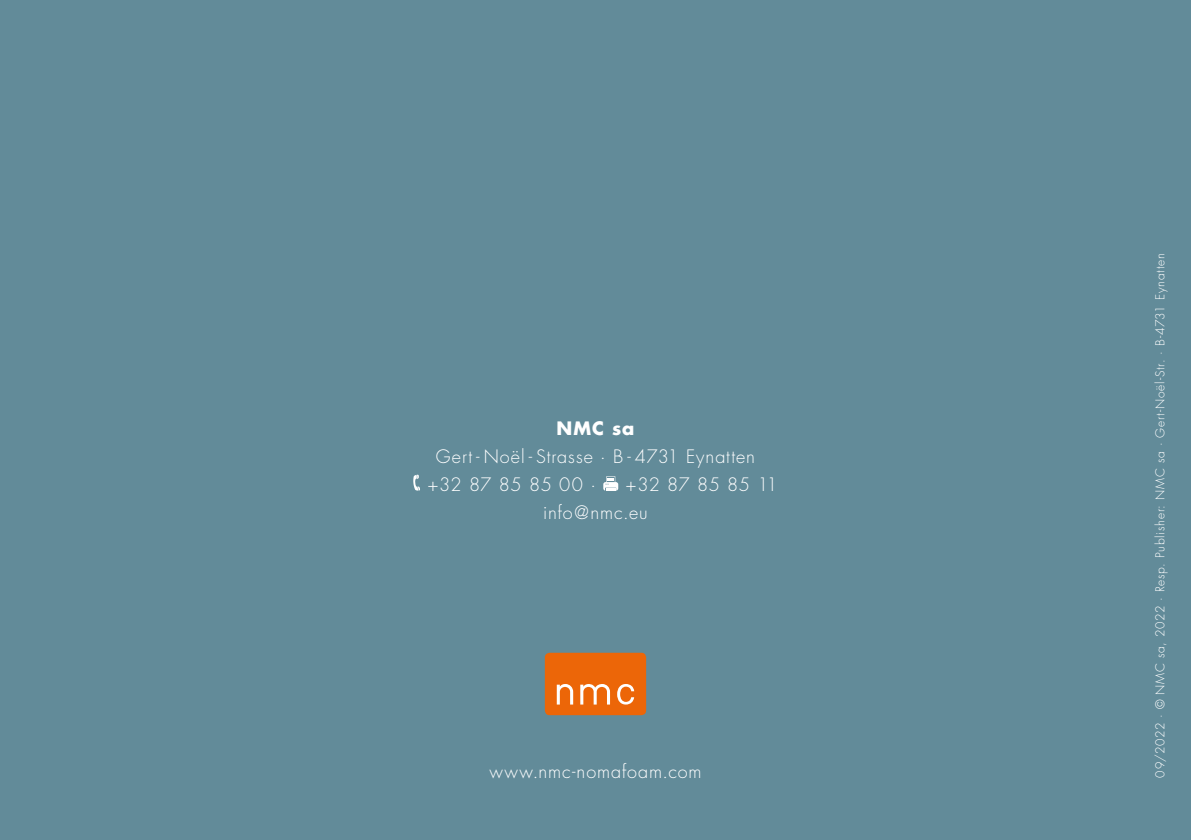
<style>
.page{position:relative;width:1191px;height:840px;background:#fff}
.page>*{position:absolute;margin:0;border:0;box-sizing:border-box;transform-origin:0 0}
.t1{font:300 18px/28px "Futura CE";letter-spacing:.05em;color:#fff}
.t2{font:700 18px "Futura CE";color:#fff}
.t3{font:300 12px "Futura CE";letter-spacing:.065em;color:#fff}
</style>
<div class="page">
<div style="left:0;top:0;width:1191px;height:839px;background:#628b99"></div>
<svg style="left:413px;top:474px;width:7px;height:16px"></svg>
<svg style="left:603px;top:476px;width:15px;height:14px"></svg>
<div style="left:545px;top:652px;width:101px;height:62px;background:#ec6608;border-radius:5px"></div>
<svg style="left:557px;top:684px;width:77px;height:20px"></svg>
<p class="t2" style="left:556px;top:414px;width:79px">NMC sa</p>
<p class="t1" style="left:427px;top:442px;width:329px;text-indent:9px">Gert - Noël - Strasse · B - 4731 Eynatten +32 87 85 85 00 ·</p>
<p class="t1" style="left:543px;top:470px;width:236px;text-indent:82px">+32 87 85 85 11 info@nmc.eu</p>
<p class="t1" style="left:489px;top:756px;width:214px">www.nmc-nomafoam.com</p>
<p class="t3" style="left:1152px;top:777px;width:525px;rotate:-90deg">09/2022 · © NMC sa, 2022 · Resp. Publisher: NMC sa · Gert-Noël-Str. · B-4731 Eynatten</p>
</div>
